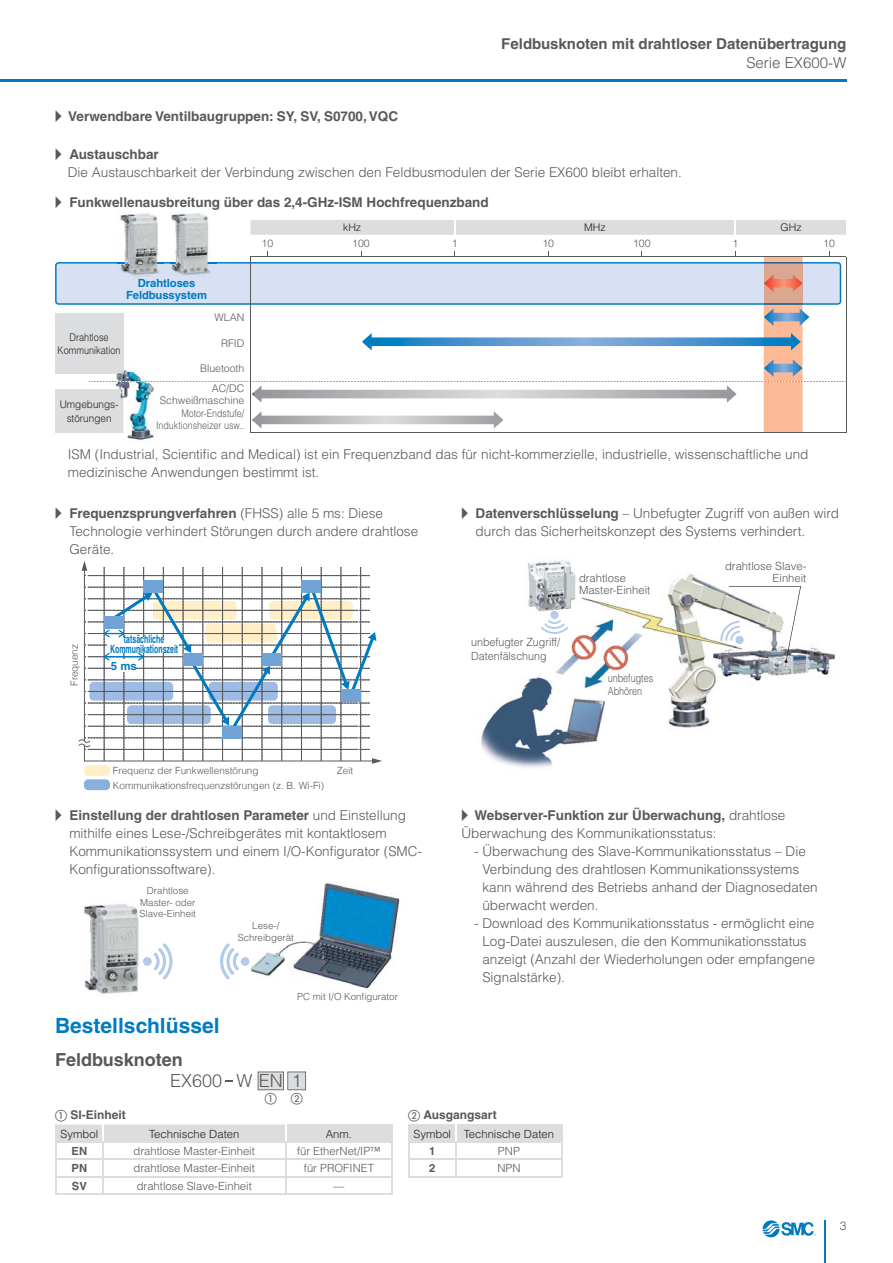
<style>
.page{position:relative;width:893px;height:1263px;background:#fff}
.page>*{position:absolute;margin:0;border:0;box-sizing:border-box;transform-origin:0 0}
.t1{font:700 21px "Helvetica";color:#007bc2}
.t2{font:700 18px "Helvetica";color:#58595b}
.t3{font:300 18px "Helvetica";color:#58595b}
.t4{font:700 15px "Helvetica";color:#58595b}
.t5{font:300 15px "Helvetica";color:#58595b}
.t6{font:300 13.5px/18px "Helvetica";color:#58595b}
.t7{font:700 13.5px "Helvetica";color:#58595b}
.t8{font:700 12px "Helvetica";color:#58595b}
.t9{font:300 12px "Helvetica";color:#58595b}
.t10{font:12px "European Pi One";color:#58595b}
.t11{font:700 11.4px/9.1px "Helvetica";color:#007bc2;text-align:center;scale:.61 1}
.t12{font:700 11.4px "Helvetica";color:#007bc2}
.t13{font:300 11.25px/12px "Helvetica";color:#58595b}
.t14{font:300 11.25px "Helvetica";color:#231f20}
.t15{font:300 11.25px/13.5px "Helvetica";color:#58595b;scale:.95 1}
.t16{font:700 11.25px/12px "Helvetica";letter-spacing:-.005em;color:#007bc2}
.t17{font:300 11.25px/13.5px "Helvetica";color:#58595b;scale:.8 1}
.t18{font:700 11.25px "Helvetica";color:#58595b}
.t19{font:300 10.5px/19.8px "Helvetica";color:#58595b;text-align:right}
.t20{font:300 10.5px/13.5px "Helvetica";color:#231f20;text-align:center;scale:.87 1}
.t21{font:300 10.5px "Helvetica";color:#58595b;scale:.85 1}
.t22{font:300 10.5px/13.5px "Helvetica";color:#231f20;text-align:center;scale:.95 1}
.t23{font:300 10.5px "Helvetica";color:#231f20}
.t24{font:300 9.9px/14.1px "Helvetica";color:#58595b}
.t25{font:300 9.75px/11.7px "Helvetica";color:#58595b;text-align:center}
.s1{font-family:"European Pi Three";font-weight:400}
.s2{font-weight:700}
.s3{font-family:"European Pi One";font-weight:400}
</style>
<div class="page">
<svg style="left:762px;top:1220px;width:53px;height:17px"></svg>
<hr style="left:824px;top:1220px;width:1px;height:43px;background:#007bc2">
<img style="left:481px;top:559px;width:355px;height:209px">
<svg style="left:154px;top:943px;width:18px;height:37px"></svg>
<div style="left:143px;top:957px;width:9px;height:9px;background:#b4cae9;border-radius:50%"></div>
<img style="left:84px;top:904px;width:55px;height:91px">
<hr style="left:0;top:79px;width:846px;height:3px;background:#007bc2">
<img style="left:123px;top:432px;width:31px;height:8px">
<img style="left:111px;top:432px;width:12px;height:1px">
<hr style="left:250px;top:432px;width:596px;height:1px;background:#58595b">
<div style="left:250px;top:220px;width:596px;height:15px;background:#dcddde"></div>
<div style="left:84px;top:765px;width:26px;height:11px;background:#ffeec6;border-radius:4px"></div>
<div style="left:84px;top:779px;width:26px;height:11px;background:#88afdd;border-radius:4px"></div>
<svg style="left:78px;top:561px;width:304px;height:203px"></svg>
<svg style="left:541px;top:611px;width:27px;height:23px"></svg>
<svg style="left:720px;top:586px;width:81px;height:77px"></svg>
<img style="left:120px;top:213px;width:38px;height:39px">
<img style="left:171px;top:213px;width:38px;height:39px">
<svg style="left:55px;top:252px;width:791px;height:180px"></svg>
<svg style="left:225px;top:1080px;width:7px;height:2px"></svg>
<div style="left:286px;top:1125px;width:106px;height:17px;background:#dcddde"></div>
<hr style="left:286px;top:1141px;width:107px;height:2px;background:#dcddde">
<hr style="left:286px;top:1159px;width:107px;height:1px;background:#dcddde">
<hr style="left:286px;top:1176px;width:107px;height:1px;background:#dcddde">
<svg style="left:391px;top:1125px;width:2px;height:68px"></svg>
<hr style="left:55px;top:1193px;width:338px;height:2px;background:#dcddde">
<svg style="left:55px;top:1125px;width:231px;height:68px"></svg>
<div style="left:409px;top:1125px;width:153px;height:17px;background:#dcddde"></div>
<hr style="left:408px;top:1141px;width:48px;height:2px;background:#dcddde">
<hr style="left:456px;top:1141px;width:107px;height:2px;background:#dcddde">
<hr style="left:408px;top:1159px;width:48px;height:1px;background:#dcddde">
<hr style="left:456px;top:1159px;width:107px;height:1px;background:#dcddde">
<svg style="left:561px;top:1125px;width:2px;height:51px"></svg>
<hr style="left:408px;top:1176px;width:155px;height:1px;background:#dcddde">
<svg style="left:455px;top:1125px;width:1px;height:51px"></svg>
<svg style="left:220px;top:943px;width:29px;height:37px"></svg>
<svg style="left:258px;top:1072px;width:48px;height:19px"></svg>
<svg style="left:408px;top:1124px;width:12px;height:52px"></svg>
<p class="t7" style="left:55px;top:111px;width:344px"><span class="s1">-</span> Verwendbare Ventilbaugruppen: SY, SV, S0700, VQC</p>
<p class="t4" style="left:501px;top:38px;width:346px">Feldbusknoten mit drahtloser Datenübertragung</p>
<p class="t5" style="left:746px;top:55px;width:102px">Serie EX600-W</p>
<p class="t6" style="left:68px;top:146px;width:615px;text-indent:-13px"><span class="s1">-</span> <span class="s2">Austauschbar<br></span>Die Austauschbarkeit der Verbindung zwischen den Feldbusmodulen der Serie EX600 bleibt erhalten.</p>
<p class="t7" style="left:55px;top:197px;width:435px"><span class="s1">-</span> Funkwellenausbreitung über das 2,4-GHz-ISM Hochfrequenzband</p>
<p class="t23" style="left:343px;top:222px;width:20px">kHz</p>
<p class="t23" style="left:584px;top:222px;width:23px">MHz</p>
<p class="t23" style="left:780px;top:222px;width:22px">GHz</p>
<p class="t16" style="left:126px;top:278px;width:82px;text-indent:20px">ra tloses<br>Feldbussystem</p>
<p class="t16" style="left:138px;top:278px;width:27px">D h</p>
<p class="t20" style="left:58px;top:330px;width:74px">Drahtlose<br>Kommunikation</p>
<p class="t22" style="left:60px;top:398px;width:63px">Umgebungs&shy;störungen</p>
<p class="t19" style="left:215px;top:308px;width:31px">WLAN</p>
<p class="t19" style="left:221px;top:333px;width:25px">RFID</p>
<p class="t19" style="left:200px;top:359px;width:46px">Bluetooth<br>AC/DC</p>
<p class="t19" style="left:160px;top:394px;width:86px;line-height:13.4px">Schweißmaschine<br>Motor-Endstufe/</p>
<p class="t21" style="left:156px;top:420px;width:105px">Induktionsheizer usw..</p>
<p class="t19" style="left:261px;top:234px;width:13px">10</p>
<p class="t19" style="left:542px;top:234px;width:13px">10</p>
<p class="t19" style="left:823px;top:234px;width:13px">10</p>
<p class="t19" style="left:352px;top:234px;width:19px">100</p>
<p class="t19" style="left:633px;top:234px;width:19px">100</p>
<p class="t19" style="left:451px;top:234px;width:7px">1</p>
<p class="t19" style="left:732px;top:234px;width:7px">1</p>
<p class="t6" style="left:68px;top:446px;width:742px">ISM (Industrial, Scientific and Medical) ist ein Frequenzband das für nicht-kommerzielle, industrielle, wissenschaftliche und medizinische Anwendungen bestimmt ist.</p>
<p class="t6" style="left:69px;top:505px;width:350px;text-indent:-14px"><span class="s1">-</span> <span class="s2">Frequenzsprungverfahren</span> (FHSS) alle 5 ms: Diese<br>Technologie verhindert Störungen durch andere drahtlose<br>Geräte.</p>
<p class="t6" style="left:475px;top:505px;width:365px;text-indent:-14px"><span class="s1">-</span> <span class="s2">Datenverschlüsselung</span> – Unbefugter Zugriff von außen wird durch das Sicherheitskonzept des Systems verhindert.</p>
<p class="t24" style="left:68px;top:686px;width:43px;rotate:-90deg">Frequenz</p>
<p class="t11" style="left:110px;top:636px;width:113px">tatsächliche<br>Kommunikationszeit</p>
<p class="t12" style="left:111px;top:662px;width:28px">5 ms</p>
<p class="t24" style="left:113px;top:765px;width:212px">Frequenz der Funkwellenstörung<br>Kommunikationsfrequenzstörungen (z. B. Wi-Fi)</p>
<p class="t24" style="left:337px;top:764px;width:18px">Zeit</p>
<p class="t15" style="left:471px;top:636px;width:95px">unbefugter Zugriff/<br>Datenfälschung</p>
<p class="t13" style="left:579px;top:572px;width:73px">drahtlose<br>Master-Einheit</p>
<p class="t17" style="left:607px;top:671px;width:58px">unbefugtes<br>Abhören</p>
<p class="t13" style="left:725px;top:561px;width:83px;text-align:right">drahtlose Slave-<br>Einheit</p>
<p class="t6" style="left:69px;top:807px;width:354px;text-indent:-14px"><span class="s1">-</span> <span class="s2">Einstellung der drahtlosen Parameter</span> und Einstellung mithilfe eines Lese-/Schreibgerätes mit kontaktlosem Kommunikationssystem und einem I/O-Konfigurator (SMC-Konfigurationssoftware).</p>
<p class="t6" style="left:461px;top:807px;width:325px"><span class="s1">-</span> <span class="s2">Webserver-Funktion zur Überwachung,</span> drahtlose<br>Überwachung des Kommunikationsstatus:</p>
<p class="t6" style="left:482px;top:843px;width:337px;text-indent:-8px">- Überwachung des Slave-Kommunikationsstatus – Die Verbindung des drahtlosen Kommunikationssystems kann während des Betriebs anhand der Diagnosedaten überwacht werden.</p>
<p class="t6" style="left:482px;top:915px;width:334px;text-indent:-8px">- Download des Kommunikationsstatus - ermöglicht eine Log-Datei auszulesen, die den Kommunikationsstatus anzeigt (Anzahl der Wiederholungen oder empfangene Signalstärke).</p>
<p class="t25" style="left:140px;top:885px;width:58px">Drahtlose<br>Master- oder<br>Slave-Einheit</p>
<p class="t25" style="left:238px;top:920px;width:58px">Lese-/<br>Schreibgerät</p>
<h1 class="t1" style="left:55px;top:1018px;width:166px">Bestellschlüssel</h1>
<h2 class="t2" style="left:55px;top:1053px;width:129px">Feldbusknoten</h2>
<h2 class="t3" style="left:170px;top:1071px;width:54px">EX600</h2>
<p class="t25" style="left:297px;top:991px;width:102px">PC mit I/O Konfigurator</p>
<h2 class="t3" style="left:236px;top:1071px;width:67px">WEN 1</h2>
<p class="t10" style="left:265px;top:1093px;width:13px">-</p>
<p class="t8" style="left:55px;top:1110px;width:72px"><span class="s3">-</span> SI-Einheit</p>
<p class="t14" style="left:61px;top:1128px;width:39px">Symbol</p>
<p class="t14" style="left:149px;top:1128px;width:92px">Technische Daten</p>
<p class="t14" style="left:326px;top:1128px;width:28px">Anm.</p>
<p class="t18" style="left:72px;top:1147px;width:17px">EN</p>
<p class="t13" style="left:134px;top:1145px;width:123px">drahtlose Master-Einheit</p>
<p class="t13" style="left:297px;top:1145px;width:85px">für EtherNet/IP™</p>
<p class="t18" style="left:72px;top:1164px;width:17px">PN</p>
<p class="t13" style="left:134px;top:1163px;width:123px">drahtlose Master-Einheit</p>
<p class="t13" style="left:304px;top:1163px;width:72px">für PROFINET</p>
<p class="t18" style="left:72px;top:1182px;width:17px">SV</p>
<p class="t13" style="left:137px;top:1180px;width:117px">drahtlose Slave-Einheit</p>
<p class="t13" style="left:333px;top:1180px;width:13px">—</p>
<p class="t8" style="left:423px;top:1110px;width:75px">Ausgangsart</p>
<p class="t14" style="left:413px;top:1128px;width:142px">Symbol Technische Daten</p>
<p class="t18" style="left:429px;top:1147px;width:8px">1</p>
<p class="t13" style="left:498px;top:1145px;width:23px">PNP</p>
<p class="t18" style="left:429px;top:1164px;width:8px">2</p>
<p class="t13" style="left:497px;top:1163px;width:25px">NPN</p>
<p class="t9" style="left:839px;top:1219px;width:8px">3</p>
</div>
